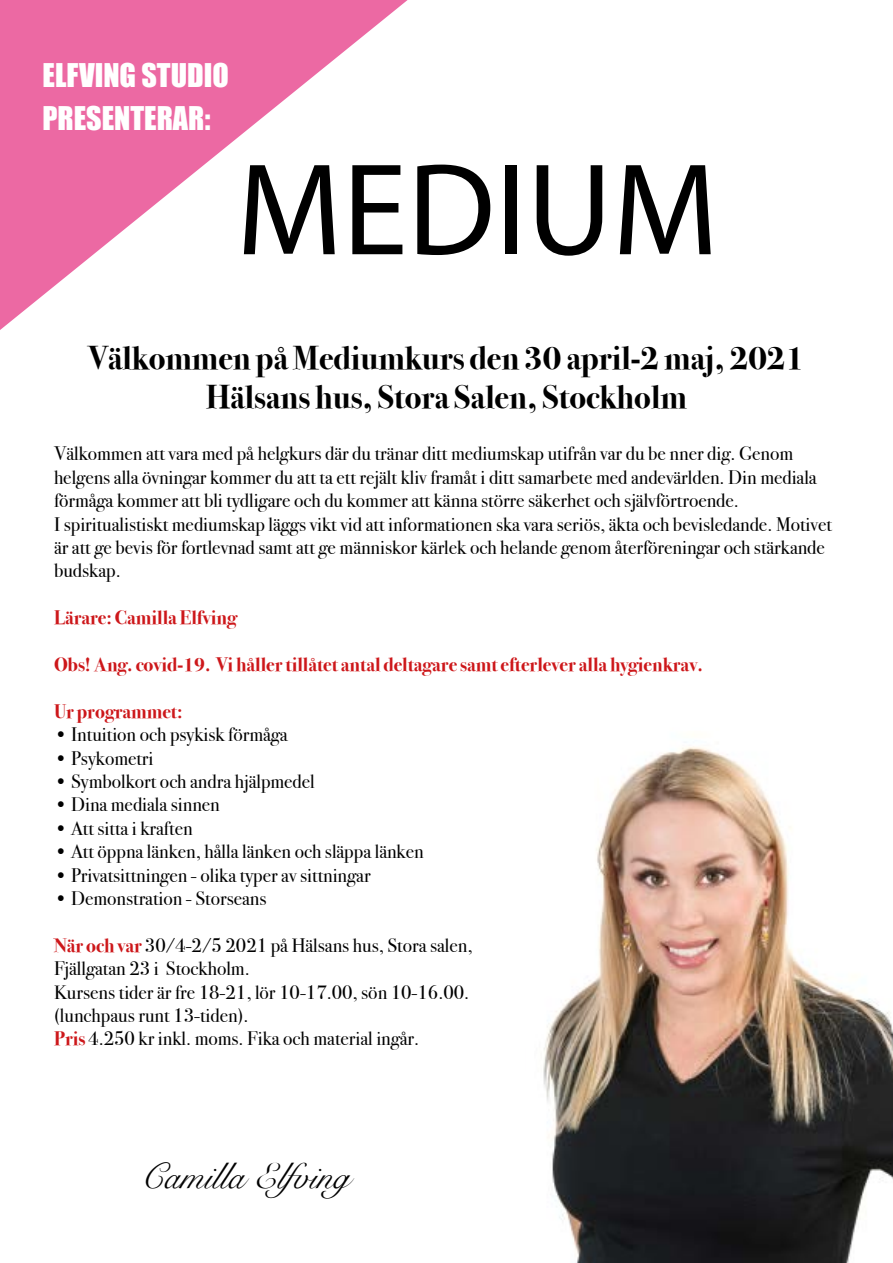
<style>
.page{position:relative;width:893px;height:1263px;background:#fff}
.page>*{position:absolute;margin:0;border:0;box-sizing:border-box;transform-origin:0 0}
.t1{font:132px "Myriad Pro";color:#000}
.t2{font:36px "Snell Roundhand";color:#000}
.t3{font:700 33px/39.6px "Bodoni Svty Two ITCTT";color:#000;text-align:center}
.t4{font:30px/43.5px "Impact";color:#fff}
.t5{font:19.5px/23.4px "Bodoni Svty Two ITCTT";color:#000}
.t6{font:700 19.5px "Bodoni Svty Two ITCTT";color:#cd171a}
.s1{font-weight:700;color:#cd171a}
</style>
<div class="page">
<img style="left:543px;top:746px;width:350px;height:516px">
<svg style="left:0;top:0;width:408px;height:330px;fill:#ec6ca5"></svg>
<h3 class="t4" style="left:43px;top:52px;width:188px">ELFVING STUDIO<br>PRESENTERAR:</h3>
<h1 class="t1" style="left:236px;top:129px;width:484px">MEDIUM</h1>
<h3 class="t3" style="left:89px;top:335px;width:717px">Välkommen på Mediumkurs den 30 april-2 maj, 2021<br>Hälsans hus, Stora Salen, Stockholm</h3>
<p class="t5" style="left:54px;top:440px;width:779px">Välkommen att vara med på helgkurs där du tränar ditt mediumskap utifrån var du be nner dig. Genom helgens alla övningar kommer du att ta ett rejält kliv framåt i ditt samarbete med andevärlden. Din mediala förmåga kommer att bli tydligare och du kommer att känna större säkerhet och självförtroende.<br>I spiritualistiskt mediumskap läggs vikt vid att informationen ska vara seriös, äkta och bevisledande. Motivet är att ge bevis för fortlevnad samt att ge människor kärlek och helande genom återföreningar och stärkande budskap.</p>
<p class="t6" style="left:54px;top:601px;width:184px">Lärare: Camilla Elfving</p>
<p class="t6" style="left:54px;top:648px;width:650px">Obs! Ang. covid-19. Vi håller tillåtet antal deltagare samt efterlever alla hygienkrav.</p>
<p class="t6" style="left:54px;top:695px;width:130px">Ur programmet:</p>
<p class="t5" style="left:54px;top:721px;width:235px">• Intuition och psykisk förmåga</p>
<p class="t5" style="left:54px;top:744px;width:101px">• Psykometri</p>
<p class="t5" style="left:54px;top:768px;width:262px">• Symbolkort och andra hjälpmedel</p>
<p class="t5" style="left:54px;top:791px;width:167px">• Dina mediala sinnen</p>
<p class="t5" style="left:54px;top:814px;width:140px">• Att sitta i kraften</p>
<p class="t5" style="left:54px;top:838px;width:371px">• Att öppna länken, hålla länken och släppa länken</p>
<p class="t5" style="left:54px;top:861px;width:318px">• Privatsittningen - olika typer av sittningar</p>
<p class="t5" style="left:54px;top:885px;width:214px">• Demonstration - Storseans</p>
<p class="t5" style="left:54px;top:931px;width:420px"><span class="s1">När och var</span> 30/4-2/5 2021 på Hälsans hus, Stora salen, Fjällgatan 23 i Stockholm.<br>Kursens tider är fre 18-21, lör 10-17.00, sön 10-16.00. (lunchpaus runt 13-tiden).<br><span class="s1">Pris</span> 4.250 kr inkl. moms. Fika och material ingår.</p>
<h2 class="t2" style="left:141px;top:1148px;width:210px">Camilla Elfving</h2>
</div>
